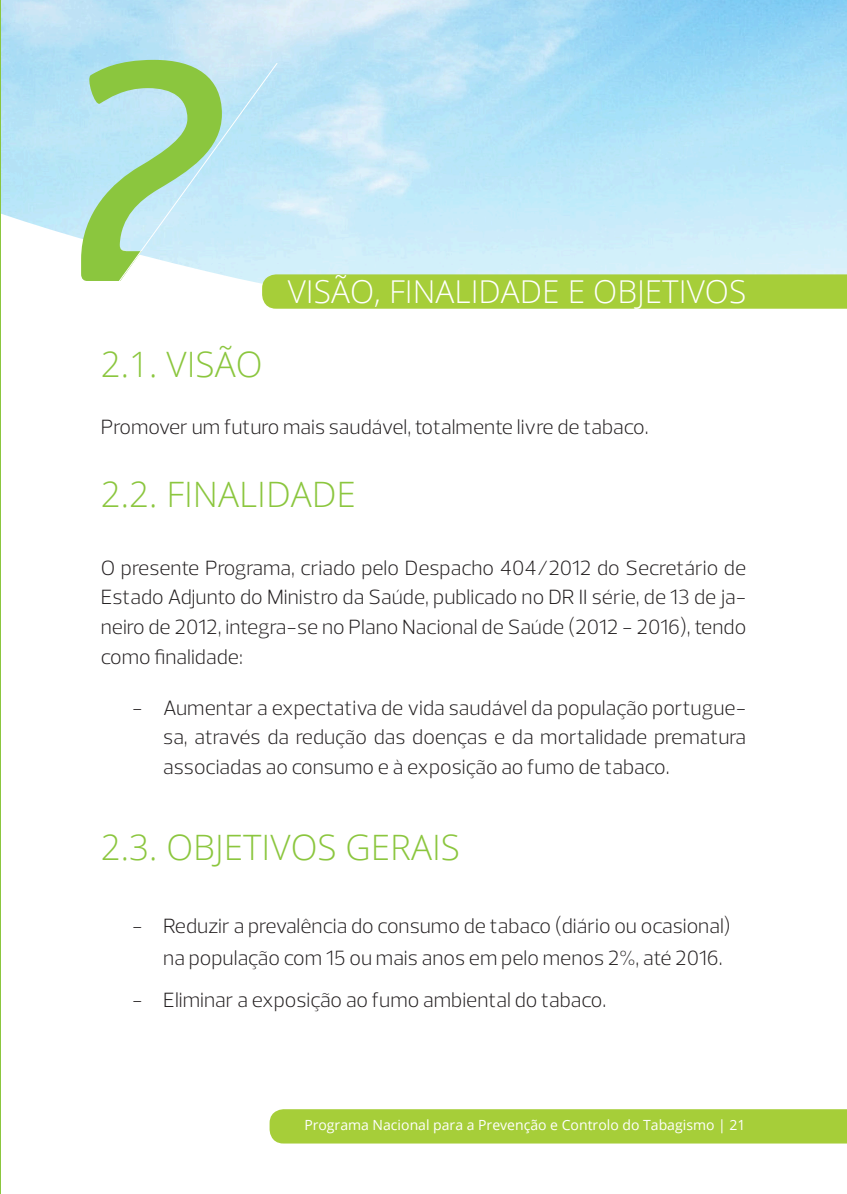
<style>
.page{position:relative;width:847px;height:1194px;background:#fff}
.page>*{position:absolute;margin:0;border:0;box-sizing:border-box;transform-origin:0 0}
.t1{font:297.5px "Hermes";color:#8bc63e}
.t2{font:300 35px "Open Sans";color:#8bc63e}
.t3{font:300 31.5px "Open Sans";color:#fff}
.t4{font:300 21px/29.8px "Prelo";color:#231f20;text-align:justify}
.t5{font:14px "Open Sans";color:#fff}
</style>
<div class="page">
<div style="left:269px;top:1109px;width:577px;height:34px;background:#a6ce39"></div>
<hr style="left:0;top:0;width:1px;height:1193px;background:#8bc63e">
<svg style="left:98px;top:62px;width:180px;height:222px"></svg>
<div style="left:262px;top:274px;width:584px;height:35px;background:#a6ce39"></div>
<h1 class="t1" style="left:63px;top:-18px;width:180px">2</h1>
<h2 class="t2" style="left:101px;top:340px;width:163px">2.1. VISÃO</h2>
<h3 class="t3" style="left:288px;top:270px;width:460px">VISÃO, FINALIDADE E OBJETIVOS</h3>
<p class="t4" style="left:101px;top:412px;width:549px">Promover um futuro mais saudável, totalmente livre de tabaco.</p>
<h2 class="t2" style="left:101px;top:470px;width:256px">2.2. FINALIDADE</h2>
<p class="t4" style="left:101px;top:553px;width:646px">O presente Programa, criado pelo Despacho 404/2012 do Secretário de Estado Adjunto do Ministro da Saúde, publicado no DR II série, de 13 de ja&shy;neiro de 2012, integra-se no Plano Nacional de Saúde (2012 - 2016), tendo como finalidade:</p>
<p class="t4" style="left:163px;top:693px;width:584px;text-indent:-31px">− Aumentar a expectativa de vida saudável da população portugue&shy;sa, através da redução das doenças e da mortalidade prematura associadas ao consumo e à exposição ao fumo de tabaco.</p>
<h2 class="t2" style="left:101px;top:823px;width:360px">2.3. OBJETIVOS GERAIS</h2>
<p class="t4" style="left:163px;top:910px;width:569px;line-height:31.5px;text-indent:-31px">− Reduzir a prevalência do consumo de tabaco (diário ou ocasional) na população com 15 ou mais anos em pelo menos 2%, até 2016.</p>
<p class="t4" style="left:132px;top:985px;width:475px">− Eliminar a exposição ao fumo ambiental do tabaco.</p>
<p class="t5" style="left:304px;top:1115px;width:442px">Programa Nacional para a Prevenção e Controlo do Tabagismo | 21</p>
</div>
